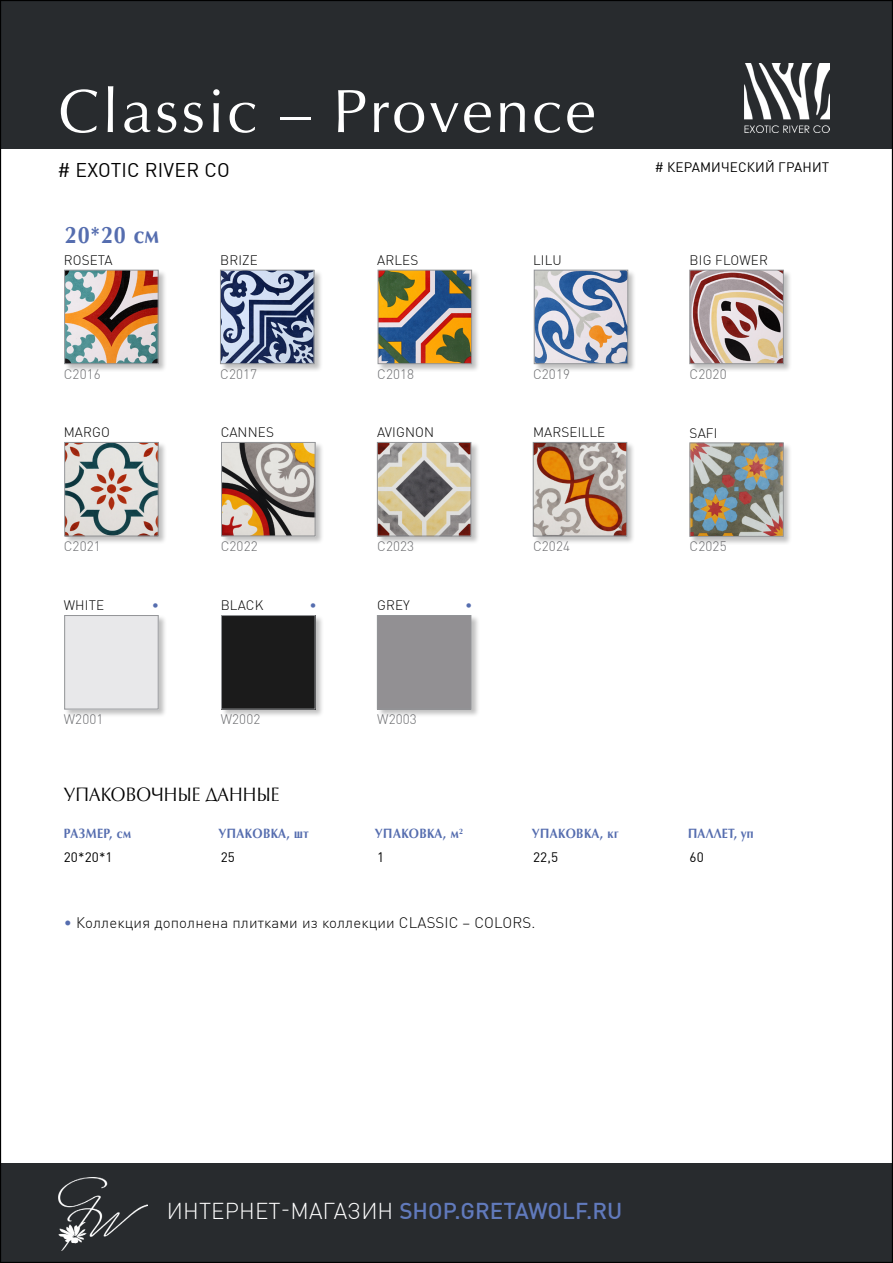
<style>
.page{position:relative;width:893px;height:1263px;background:#fff}
.page>*{position:absolute;margin:0;border:0;box-sizing:border-box;transform-origin:0 0}
.t1{font:61.5px "AG Opus High Resolution";letter-spacing:.04em;color:#fff}
.t2{font:700 24px "AG Opus High Resolution";color:#556daf;scale:.9 1}
.t3{font:500 22.5px "DIN Pro";color:#617abc}
.t4{font:19.5px "AG Opus High Resolution";letter-spacing:.01em;color:#000;scale:.9 1}
.t5{font:19.5px "DIN Pro";letter-spacing:.01em;color:#000}
.t6{font:300 15px "DIN Pro";letter-spacing:.01em;color:#000}
.t7{font:300 13.5px "DIN Pro";letter-spacing:.01em;color:#000}
.t8{font:300 13.5px "DIN Pro";letter-spacing:.01em;color:#6d6e71}
.t9{font:700 13.5px "AG Opus High Resolution";letter-spacing:.04em;color:#556daf;scale:.9 1}
.t10{font:13.5px "DIN Pro";letter-spacing:.01em;color:#000}
.t11{font:300 13.5px "DIN Pro";color:#556daf}
.s1{color:#556daf}
.s2{font-weight:300;color:#fff}
</style>
<div class="page">
<div style="left:0;top:0;width:893px;height:149px;background:#282b2e"></div>
<div style="left:377px;top:269px;width:103px;height:103px;background:#000;opacity:.25"></div>
<img style="left:380px;top:272px;width:90px;height:90px">
<div style="left:378px;top:270px;width:94px;height:94px;border:1px solid #939598"></div>
<div style="left:534px;top:269px;width:102px;height:103px;background:#000;opacity:.25"></div>
<img style="left:536px;top:272px;width:90px;height:90px">
<div style="left:534px;top:270px;width:94px;height:94px;border:1px solid #939598"></div>
<div style="left:689px;top:269px;width:103px;height:103px;background:#000;opacity:.25"></div>
<img style="left:692px;top:272px;width:90px;height:90px">
<div style="left:690px;top:270px;width:94px;height:94px;border:1px solid #939598"></div>
<div style="left:64px;top:442px;width:103px;height:102px;background:#000;opacity:.25"></div>
<img style="left:66px;top:444px;width:90px;height:90px">
<div style="left:64px;top:442px;width:94px;height:94px;border:1px solid #939598"></div>
<div style="left:221px;top:442px;width:103px;height:102px;background:#000;opacity:.25"></div>
<img style="left:223px;top:444px;width:90px;height:90px">
<div style="left:221px;top:442px;width:94px;height:94px;border:1px solid #939598"></div>
<div style="left:377px;top:442px;width:102px;height:102px;background:#000;opacity:.25"></div>
<img style="left:379px;top:444px;width:90px;height:90px">
<div style="left:377px;top:442px;width:94px;height:94px;border:1px solid #939598"></div>
<div style="left:0;top:1163px;width:893px;height:100px;background:#282b2e"></div>
<img style="left:745px;top:64px;width:84px;height:69px">
<img style="left:58px;top:1178px;width:89px;height:73px">
<div style="left:64px;top:615px;width:103px;height:102px;background:#000;opacity:.25"></div>
<div style="left:66px;top:617px;width:90px;height:90px;background:#e8e8ea"></div>
<div style="left:64px;top:615px;width:94px;height:94px;border:1px solid #939598"></div>
<div style="left:221px;top:615px;width:103px;height:102px;background:#000;opacity:.25"></div>
<div style="left:223px;top:617px;width:90px;height:90px;background:#1b1b1b"></div>
<div style="left:221px;top:615px;width:94px;height:94px;border:1px solid #939598"></div>
<div style="left:377px;top:615px;width:102px;height:102px;background:#000;opacity:.25"></div>
<div style="left:379px;top:617px;width:90px;height:90px;background:#929093"></div>
<div style="left:377px;top:615px;width:94px;height:94px;border:1px solid #939598"></div>
<div style="left:64px;top:269px;width:103px;height:103px;background:#000;opacity:.25"></div>
<img style="left:66px;top:272px;width:90px;height:90px">
<div style="left:64px;top:270px;width:94px;height:94px;border:1px solid #939598"></div>
<div style="left:220px;top:269px;width:102px;height:103px;background:#000;opacity:.25"></div>
<img style="left:222px;top:272px;width:90px;height:90px">
<div style="left:220px;top:270px;width:94px;height:94px;border:1px solid #939598"></div>
<div style="left:533px;top:442px;width:102px;height:102px;background:#000;opacity:.25"></div>
<img style="left:535px;top:444px;width:90px;height:90px">
<div style="left:533px;top:442px;width:94px;height:94px;border:1px solid #939598"></div>
<div style="left:689px;top:442px;width:103px;height:103px;background:#000;opacity:.25"></div>
<img style="left:692px;top:445px;width:90px;height:90px">
<div style="left:690px;top:443px;width:94px;height:94px;border:1px solid #939598"></div>
<h1 class="t1" style="left:58px;top:76px;width:539px">Classic – Provence</h1>
<h3 class="t5" style="left:58px;top:158px;width:174px"># EXOTIC RIVER CO</h3>
<p class="t10" style="left:655px;top:159px;width:176px"># Керамический гранит</p>
<h2 class="t2" style="left:65px;top:221px;width:106px">20*20 см</h2>
<p class="t7" style="left:64px;top:252px;width:50px">ROSETA</p>
<p class="t7" style="left:220px;top:252px;width:39px">BRIZE</p>
<p class="t8" style="left:64px;top:366px;width:38px">C2016</p>
<p class="t8" style="left:220px;top:366px;width:38px">C2017</p>
<p class="t7" style="left:377px;top:252px;width:43px">AR LES</p>
<p class="t8" style="left:377px;top:366px;width:38px">C2018</p>
<p class="t7" style="left:64px;top:424px;width:48px">MARGO</p>
<p class="t7" style="left:221px;top:424px;width:55px">CANN ES</p>
<p class="t7" style="left:377px;top:424px;width:55px">AVIGNON</p>
<p class="t8" style="left:64px;top:538px;width:38px">C2021</p>
<p class="t8" style="left:221px;top:538px;width:38px">C2022</p>
<p class="t8" style="left:377px;top:538px;width:38px">C2023</p>
<p class="t7" style="left:64px;top:597px;width:42px">WHITE</p>
<p class="t7" style="left:221px;top:597px;width:44px">BLACK</p>
<p class="t7" style="left:377px;top:597px;width:34px">GR EY</p>
<p class="t11" style="left:152px;top:597px;width:9px">•</p>
<p class="t11" style="left:309px;top:597px;width:9px">•</p>
<p class="t11" style="left:465px;top:597px;width:9px">•</p>
<p class="t8" style="left:64px;top:711px;width:41px">W2001</p>
<p class="t8" style="left:221px;top:711px;width:41px">W2002</p>
<p class="t8" style="left:377px;top:711px;width:41px">W2003</p>
<p class="t7" style="left:533px;top:252px;width:30px">LILU</p>
<p class="t7" style="left:690px;top:252px;width:80px">B IG FLOWER</p>
<p class="t8" style="left:533px;top:365px;width:38px">C2019</p>
<p class="t8" style="left:690px;top:365px;width:38px">C2020</p>
<p class="t7" style="left:533px;top:424px;width:74px">MARSEILLE</p>
<p class="t8" style="left:533px;top:538px;width:38px">C2024</p>
<p class="t7" style="left:690px;top:424px;width:8px">SAFI</p>
<p class="t8" style="left:690px;top:538px;width:38px">C2025</p>
<h3 class="t4" style="left:64px;top:783px;width:239px">УПАКОВОЧНЫЕ ДАННЫЕ</h3>
<p class="t9" style="left:64px;top:825px;width:76px">размер, см</p>
<p class="t9" style="left:219px;top:825px;width:102px">упаковка, шт</p>
<p class="t9" style="left:375px;top:825px;width:99px">упаковка, м<sup>2</sup></p>
<p class="t9" style="left:532px;top:825px;width:98px">упаковка, кг</p>
<p class="t9" style="left:688px;top:825px;width:74px">паллет, уп</p>
<p class="t10" style="left:64px;top:848px;width:50px">20*20*1</p>
<p class="t10" style="left:221px;top:848px;width:16px">25</p>
<p class="t10" style="left:377px;top:848px;width:9px">1</p>
<p class="t10" style="left:533px;top:848px;width:27px">22,5</p>
<p class="t10" style="left:690px;top:848px;width:16px">60</p>
<p class="t6" style="left:64px;top:913px;width:431px"><span class="s1">•</span> КОЛЛЕКЦИЯ ДОПОЛНЕНА ПЛИТКАМИ ИЗ КОЛЛЕКЦИИ CLASSIC – COLORS</p>
<p class="t6" style="left:531px;top:913px;width:5px">.</p>
<h3 class="t3" style="left:167px;top:1196px;width:457px"><span class="s2">ИНТЕРНЕТ-МАГАЗИН</span> SHOP.GRETAWOLF.RU</h3>
</div>
